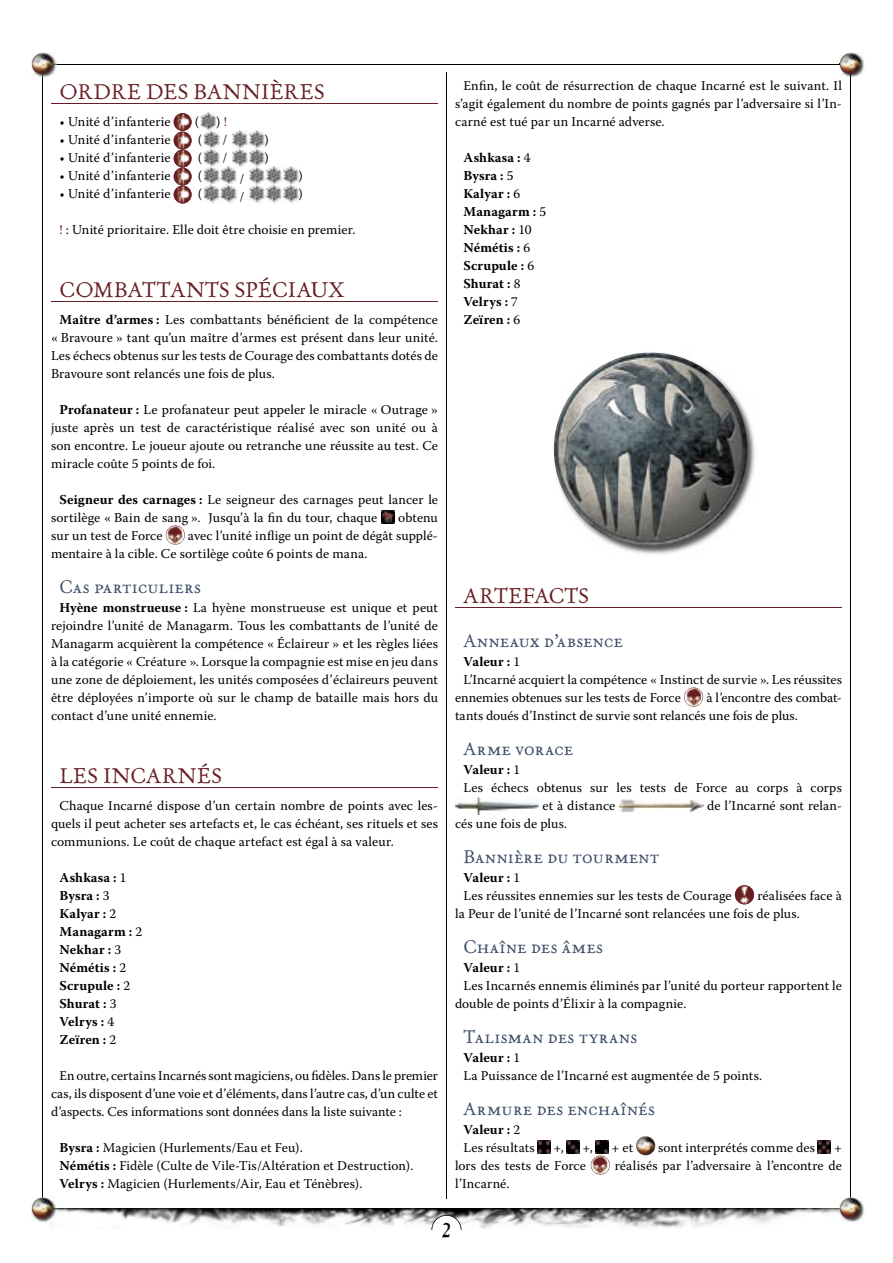
<style>
.page{position:relative;width:893px;height:1263px;background:#fff}
.page>*{position:absolute;margin:0;border:0;box-sizing:border-box;transform-origin:0 0}
.t1{font:21px "Old Claude LP";letter-spacing:.01em;color:#671e23}
.t2{font:21px "Caslon Antique";color:#000}
.t3{font:18px "Old Claude LP SC";letter-spacing:.03em;color:#3c4d68}
.t4{font:13.5px/18px "Warnock Pro";letter-spacing:.005em;color:#000}
.t5{font:700 13.5px/18px "Warnock Pro";letter-spacing:.01em;color:#000}
.s1{color:#671e23}
.s2{font-weight:700}
.s3{font-weight:400}
</style>
<div class="page">
<hr style="left:43px;top:64px;width:1px;height:1144px;background:#000">
<hr style="left:850px;top:64px;width:1px;height:1144px;background:#000">
<hr style="left:43px;top:64px;width:807px;height:1px;background:#000">
<img style="left:57px;top:1208px;width:782px;height:21px">
<hr style="left:446px;top:72px;width:1px;height:1127px;background:#000">
<svg style="left:431px;top:1215px;width:30px;height:15px"></svg>
<img style="left:31px;top:52px;width:26px;height:26px">
<svg style="left:43px;top:64px;width:14px;height:14px"></svg>
<img style="left:32px;top:53px;width:21px;height:21px">
<img style="left:839px;top:52px;width:25px;height:26px">
<svg style="left:839px;top:64px;width:12px;height:14px"></svg>
<img style="left:840px;top:53px;width:21px;height:21px">
<img style="left:850px;top:1197px;width:14px;height:25px">
<img style="left:839px;top:1208px;width:11px;height:14px">
<img style="left:840px;top:1198px;width:21px;height:21px">
<img style="left:31px;top:1197px;width:17px;height:25px">
<svg style="left:43px;top:1197px;width:13px;height:11px"></svg>
<img style="left:48px;top:1208px;width:9px;height:13px">
<img style="left:32px;top:1198px;width:21px;height:21px">
<hr style="left:51px;top:103px;width:387px;height:1px;background:#671e23">
<hr style="left:51px;top:301px;width:387px;height:1px;background:#671e23">
<hr style="left:51px;top:787px;width:387px;height:1px;background:#671e23">
<img style="left:201px;top:112px;width:14px;height:4px">
<img style="left:204px;top:197px;width:28px;height:6px">
<img style="left:221px;top:197px;width:16px;height:4px">
<img style="left:249px;top:197px;width:50px;height:6px">
<svg style="left:174px;top:113px;width:18px;height:90px"></svg>
<svg style="left:200px;top:116px;width:99px;height:81px"></svg>
<svg style="left:381px;top:511px;width:13px;height:12px"></svg>
<svg style="left:166px;top:525px;width:19px;height:19px"></svg>
<hr style="left:455px;top:607px;width:387px;height:1px;background:#671e23">
<svg style="left:684px;top:687px;width:19px;height:20px"></svg>
<img style="left:455px;top:797px;width:84px;height:17px">
<img style="left:619px;top:800px;width:84px;height:12px">
<svg style="left:735px;top:885px;width:19px;height:19px"></svg>
<svg style="left:538px;top:1141px;width:12px;height:12px"></svg>
<svg style="left:567px;top:1141px;width:13px;height:12px"></svg>
<img style="left:636px;top:1136px;width:19px;height:19px">
<svg style="left:818px;top:1141px;width:13px;height:12px"></svg>
<svg style="left:591px;top:1141px;width:19px;height:34px"></svg>
<img style="left:553px;top:352px;width:202px;height:202px">
<img style="left:554px;top:353px;width:193px;height:193px">
<h1 class="t1" style="left:60px;top:79px;width:267px">ORDRE DES BANNIÈRES</h1>
<p class="t4" style="left:60px;top:112px;width:112px">• Unité d’infanterie</p>
<p class="t4" style="left:195px;top:112px;width:6px">(</p>
<p class="t4" style="left:216px;top:112px;width:12px">) <span class="s1">!</span></p>
<p class="t4" style="left:60px;top:130px;width:112px">• Unité d’infanterie</p>
<p class="t4" style="left:198px;top:130px;width:6px">(</p>
<p class="t4" style="left:222px;top:130px;width:6px">/</p>
<p class="t4" style="left:265px;top:130px;width:6px">)</p>
<p class="t4" style="left:60px;top:148px;width:112px">• Unité d’infanterie</p>
<p class="t4" style="left:198px;top:148px;width:6px">(</p>
<p class="t4" style="left:222px;top:148px;width:6px">/</p>
<p class="t4" style="left:265px;top:148px;width:6px">)</p>
<p class="t4" style="left:60px;top:166px;width:112px">• Unité d’infanterie</p>
<p class="t4" style="left:198px;top:166px;width:6px">(</p>
<p class="t4" style="left:239px;top:169px;width:6px">/</p>
<p class="t4" style="left:299px;top:166px;width:6px">)</p>
<p class="t4" style="left:60px;top:184px;width:112px">• Unité d’infanterie</p>
<p class="t4" style="left:198px;top:184px;width:6px">(</p>
<p class="t4" style="left:239px;top:187px;width:6px">/</p>
<p class="t4" style="left:299px;top:184px;width:6px">)</p>
<p class="t4" style="left:60px;top:220px;width:298px"><span class="s1">!</span> : Unité prioritaire. Elle doit être choisie en premier.</p>
<h1 class="t1" style="left:60px;top:277px;width:287px">COMBATTANTS SPÉCIAUX</h1>
<p class="t4" style="left:51px;top:310px;width:388px;text-align:justify;text-indent:9px"><span class="s2">Maître d’armes :</span> Les combattants bénéficient de la compétence « Bravoure » tant qu’un maître d’armes est présent dans leur unité.<br>Les échecs obtenus sur les tests de Courage des combattants dotés de Bravoure sont relancés une fois de plus.</p>
<p class="t4" style="left:51px;top:400px;width:388px;text-align:justify;text-indent:9px"><span class="s2">Profanateur :</span> Le profanateur peut appeler le miracle « Outrage » juste après un test de caractéristique réalisé avec son unité ou à son encontre. Le joueur ajoute ou retranche une réussite au test. Ce miracle coûte 5 points de foi.</p>
<p class="t4" style="left:51px;top:490px;width:388px;text-indent:9px"><span class="s2">Seigneur des carnages :</span> Le seigneur des carnages peut lancer le sortilège « Bain de sang ». Jusqu’à la fin du tour, chaque</p>
<p class="t4" style="left:398px;top:508px;width:41px">obtenu</p>
<p class="t4" style="left:51px;top:526px;width:388px;text-indent:137px">avec l’unité inflige un point de dégât supplé&shy;mentaire à la cible. Ce sortilège coûte 6 points de mana.</p>
<h2 class="t3" style="left:60px;top:575px;width:143px">Cas particuliers</h2>
<p class="t4" style="left:51px;top:598px;width:388px;text-align:justify;text-indent:9px"><span class="s2">Hyène monstrueuse :</span> La hyène monstrueuse est unique et peut rejoindre l’unité de Managarm. Tous les combattants de l’unité de Managarm acquièrent la compétence « Éclaireur » et les règles liées à la catégorie « Créature ». Lorsque la compagnie est mise en jeu dans une zone de déploiement, les unités composées d’éclaireurs peuvent être déployées n’importe où sur le champ de bataille mais hors du contact d’une unité ennemie.</p>
<p class="t4" style="left:51px;top:526px;width:113px">sur un test de Force</p>
<h1 class="t1" style="left:60px;top:763px;width:164px">LES INCARNÉS</h1>
<p class="t4" style="left:51px;top:796px;width:388px;text-align:justify;text-indent:9px">Chaque Incarné dispose d’un certain nombre de points avec les&shy;quels il peut acheter ses artefacts et, le cas échéant, ses rituels et ses communions. Le coût de chaque artefact est égal à sa valeur.</p>
<p class="t5" style="left:60px;top:868px;width:84px">Ashkasa : <span class="s3">1<br></span>Bysra : <span class="s3">3<br></span>Kalyar : <span class="s3">2<br></span>Managarm : <span class="s3">2<br></span>Nekhar : <span class="s3">3<br></span>Némétis : <span class="s3">2<br></span>Scrupule : <span class="s3">2<br></span>Shurat : <span class="s3">3<br></span>Velrys : <span class="s3">4<br></span>Zeïren : <span class="s3">2</span></p>
<p class="t4" style="left:51px;top:1066px;width:388px;text-align:justify;text-indent:9px">En outre, certains Incarnés sont magiciens, ou fidèles. Dans le premier cas, ils disposent d’une voie et d’éléments, dans l’autre cas, d’un culte et d’aspects. Ces informations sont données dans la liste suivante :</p>
<p class="t4" style="left:60px;top:1138px;width:356px"><span class="s2">Bysra :</span> Magicien (Hurlements/Eau et Feu).<br><span class="s2">Némétis :</span> Fidèle (Culte de Vile-Tis/Altération et Destruction).<br><span class="s2">Velrys :</span> Magicien (Hurlements/Air, Eau et Ténèbres).</p>
<p class="t4" style="left:455px;top:76px;width:388px;text-align:justify;text-indent:9px">Enfin, le coût de résurrection de chaque Incarné est le suivant. Il s’agit également du nombre de points gagnés par l’adversaire si l’In&shy;carné est tué par un Incarné adverse.</p>
<p class="t5" style="left:463px;top:148px;width:84px">Ashkasa : <span class="s3">4<br></span>Bysra : <span class="s3">5<br></span>Kalyar : <span class="s3">6<br></span>Managarm : <span class="s3">5<br></span>Nekhar : <span class="s3">10<br></span>Némétis : <span class="s3">6<br></span>Scrupule : <span class="s3">6<br></span>Shurat : <span class="s3">8<br></span>Velrys : <span class="s3">7<br></span>Zeïren : <span class="s3">6</span></p>
<h1 class="t1" style="left:463px;top:583px;width:127px">ARTEFACTS</h1>
<h2 class="t3" style="left:463px;top:629px;width:161px">Anneaux d’absence</h2>
<p class="t5" style="left:463px;top:652px;width:58px">Valeur : <span class="s3">1</span></p>
<p class="t4" style="left:463px;top:670px;width:380px">L’Incarné acquiert la compétence « Instinct de survie ». Les réussites</p>
<p class="t4" style="left:455px;top:688px;width:227px">ennemies obtenues sur les tests de Force</p>
<p class="t4" style="left:455px;top:688px;width:388px;text-indent:251px">à l’encontre des combat&shy;tants doués d’Instinct de survie sont relancés une fois de plus.</p>
<h2 class="t3" style="left:463px;top:737px;width:111px">Arme vorace</h2>
<p class="t5" style="left:463px;top:760px;width:58px">Valeur : <span class="s3">1</span></p>
<p class="t4" style="left:463px;top:778px;width:380px">Les échecs obtenus sur les tests de Force au corps à corps</p>
<p class="t4" style="left:542px;top:796px;width:74px">et à distance</p>
<p class="t4" style="left:707px;top:796px;width:136px">de l’Incarné sont relan-</p>
<p class="t4" style="left:455px;top:814px;width:114px">cés une fois de plus.</p>
<h2 class="t3" style="left:463px;top:845px;width:197px">Bannière du tourment</h2>
<p class="t4" style="left:463px;top:868px;width:270px"><span class="s2">Valeur :</span> 1<br>Les réussites ennemies sur les tests de Courage</p>
<p class="t4" style="left:455px;top:886px;width:388px;text-indent:302px">réalisées face à la Peur de l’unité de l’Incarné sont relancées une fois de plus.</p>
<h2 class="t3" style="left:463px;top:935px;width:141px">Chaîne des âmes</h2>
<p class="t5" style="left:463px;top:958px;width:58px">Valeur : <span class="s3">1</span></p>
<p class="t4" style="left:463px;top:976px;width:380px">Les Incarnés ennemis éliminés par l’unité du porteur rapportent le</p>
<p class="t4" style="left:455px;top:994px;width:233px">double de points d’Élixir à la compagnie.</p>
<h2 class="t3" style="left:463px;top:1025px;width:175px">Talisman des tyrans</h2>
<p class="t4" style="left:463px;top:1048px;width:300px"><span class="s2">Valeur :</span> 1<br>La Puissance de l’Incarné est augmentée de 5 points.</p>
<h2 class="t3" style="left:463px;top:1097px;width:193px">Armure des enchaînés</h2>
<p class="t4" style="left:463px;top:1120px;width:73px"><span class="s2">Valeur :</span> 2<br>Les résultats</p>
<p class="t4" style="left:553px;top:1138px;width:12px">+,</p>
<p class="t4" style="left:582px;top:1138px;width:12px">+,</p>
<p class="t4" style="left:612px;top:1138px;width:23px">+ et</p>
<p class="t4" style="left:658px;top:1138px;width:158px">sont interprétés comme des</p>
<p class="t4" style="left:834px;top:1138px;width:9px">+</p>
<p class="t4" style="left:455px;top:1156px;width:132px">lors des tests de Force</p>
<p class="t4" style="left:615px;top:1156px;width:229px">réalisés par l’adversaire à l’encontre de</p>
<p class="t4" style="left:455px;top:1174px;width:56px">l’Incarné.</p>
<h1 class="t2" style="left:442px;top:1219px;width:11px">2</h1>
</div>
